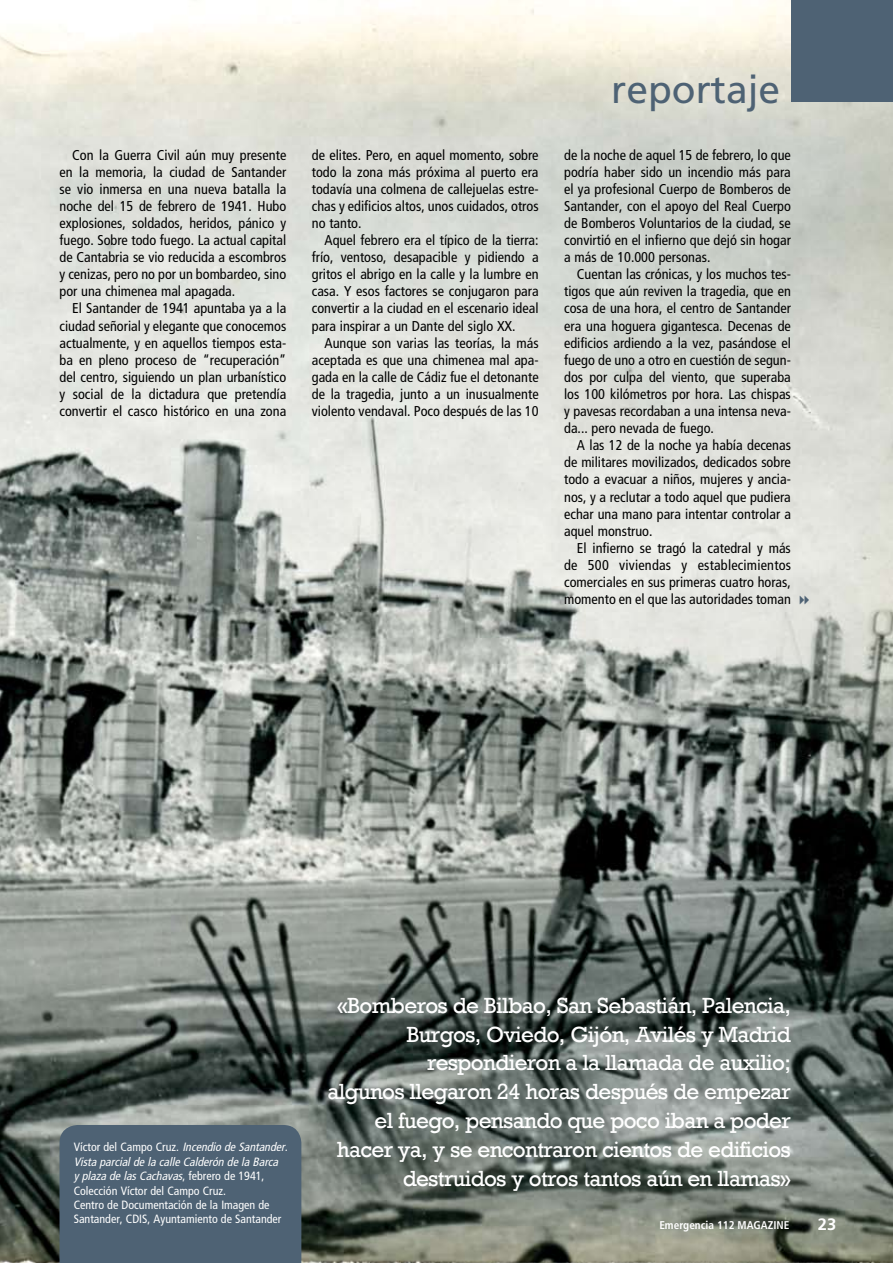
<style>
.page{position:relative;width:893px;height:1263px;background:#fff}
.page>*{position:absolute;margin:0;border:0;box-sizing:border-box;transform-origin:0 0}
.t1{font:39px "Frutiger";color:#4e6274}
.t2{font:22.5px/28.8px "Rockwell";letter-spacing:-.03em;color:#fff;text-align:right}
.t3{font:700 16.5px "Frutiger";color:#fff}
.t4{font:condensed 14.25px/17.1px "Frutiger";color:#000;text-align:justify}
.t5{font:condensed 12px/14.4px "Frutiger";color:#fff}
.t6{font:700 condensed 11.25px "Frutiger";color:#fff}
.s1{font-style:italic}
</style>
<div class="page">
<img style="left:0;top:0;width:893px;height:1263px">
<div style="left:791px;top:0;width:102px;height:102px;background:#4e6274"></div>
<div style="left:60px;top:1125px;width:241px;height:138px;background:#4e6274"></div>
<svg style="left:800px;top:596px;width:9px;height:9px"></svg>
<p class="t4" style="left:60px;top:146px;width:228px;text-indent:13px">Con la Guerra Civil aún muy presente en la memoria, la ciudad de Santander se vio inmersa en una nueva batalla la noche del 15 de febrero de 1941. Hubo explosiones, soldados, heridos, pánico y fuego. Sobre todo fuego. La actual capital de Cantabria se vio reducida a escombros y cenizas, pero no por un bombardeo, sino por una chimenea mal apagada.</p>
<p class="t4" style="left:60px;top:300px;width:228px;text-indent:13px">El Santander de 1941 apuntaba ya a la ciudad señorial y elegante que conocemos actualmente, y en aquellos tiempos esta&shy;ba en pleno proceso de “recuperación” del centro, siguiendo un plan urbanístico y social de la dictadura que pretendía convertir el casco histórico en una zona</p>
<p class="t4" style="left:312px;top:146px;width:228px">de elites. Pero, en aquel momento, sobre todo la zona más próxima al puerto era todavía una colmena de callejuelas estre&shy;chas y edificios altos, unos cuidados, otros no tanto.</p>
<p class="t4" style="left:312px;top:232px;width:228px;text-indent:13px">Aquel febrero era el típico de la tierra: frío, ventoso, desapacible y pidiendo a gritos el abrigo en la calle y la lumbre en casa. Y esos factores se conjugaron para convertir a la ciudad en el escenario ideal para inspirar a un Dante del siglo XX.</p>
<p class="t4" style="left:312px;top:334px;width:228px;text-indent:13px">Aunque son varias las teorías, la más aceptada es que una chimenea mal apa&shy;gada en la calle de Cádiz fue el detonante de la tragedia, junto a un inusualmente violento vendaval. Poco después de las 10</p>
<h1 class="t1" style="left:611px;top:66px;width:171px">reportaje</h1>
<p class="t4" style="left:564px;top:146px;width:228px">de la noche de aquel 15 de febrero, lo que podría haber sido un incendio más para el ya profesional Cuerpo de Bomberos de Santander, con el apoyo del Real Cuerpo de Bomberos Voluntarios de la ciudad, se convirtió en el infierno que dejó sin hogar a más de 10.000 personas.</p>
<p class="t4" style="left:564px;top:266px;width:228px;text-indent:13px">Cuentan las crónicas, y los muchos tes&shy;tigos que aún reviven la tragedia, que en cosa de una hora, el centro de Santander era una hoguera gigantesca. Decenas de edificios ardiendo a la vez, pasándose el fuego de uno a otro en cuestión de segun&shy;dos por culpa del viento, que superaba los 100 kilómetros por hora. Las chispas y pavesas recordaban a una intensa neva&shy;da... pero nevada de fuego.</p>
<p class="t4" style="left:564px;top:437px;width:228px;text-indent:13px">A las 12 de la noche ya había decenas de militares movilizados, dedicados sobre todo a evacuar a niños, mujeres y ancia&shy;nos, y a reclutar a todo aquel que pudiera echar una mano para intentar controlar a aquel monstruo.</p>
<p class="t4" style="left:564px;top:539px;width:228px;text-indent:13px">El infierno se tragó la catedral y más de 500 viviendas y establecimientos comerciales en sus primeras cuatro horas, momento en el que las autoridades toman</p>
<p class="t5" style="left:74px;top:1140px;width:218px">V íc t o r d e l C a m p o C r u z . <span class="s1">Incendio deSantander.<br>VistaparcialdelacalleCalderón delaBarca yplazadelasCachavas</span>, f e b r e r o d e 1 9 4 1 , Colección Víctor del Campo Cruz.<br>Centro de Documentación de la Imagen de Santander, CDIS, Ayuntamiento de Santander</p>
<p class="t2" style="left:327px;top:991px;width:465px">«Bomberos de Bilbao, San Sebastián, Palencia, Burgos, Oviedo, Gijón, Avilés y Madrid respondieron a la llamada de auxilio;<br>algunos llegaron 24 horas después de empezar el fuego, pensando que poco iban a poder hacer ya, y se encontraron cientos de edificios destruidos y otros tantos aún en llamas»</p>
<p class="t6" style="left:659px;top:1218px;width:132px">Emergencia 112 MAGAZINE</p>
<p class="t3" style="left:818px;top:1214px;width:20px">23</p>
</div>
